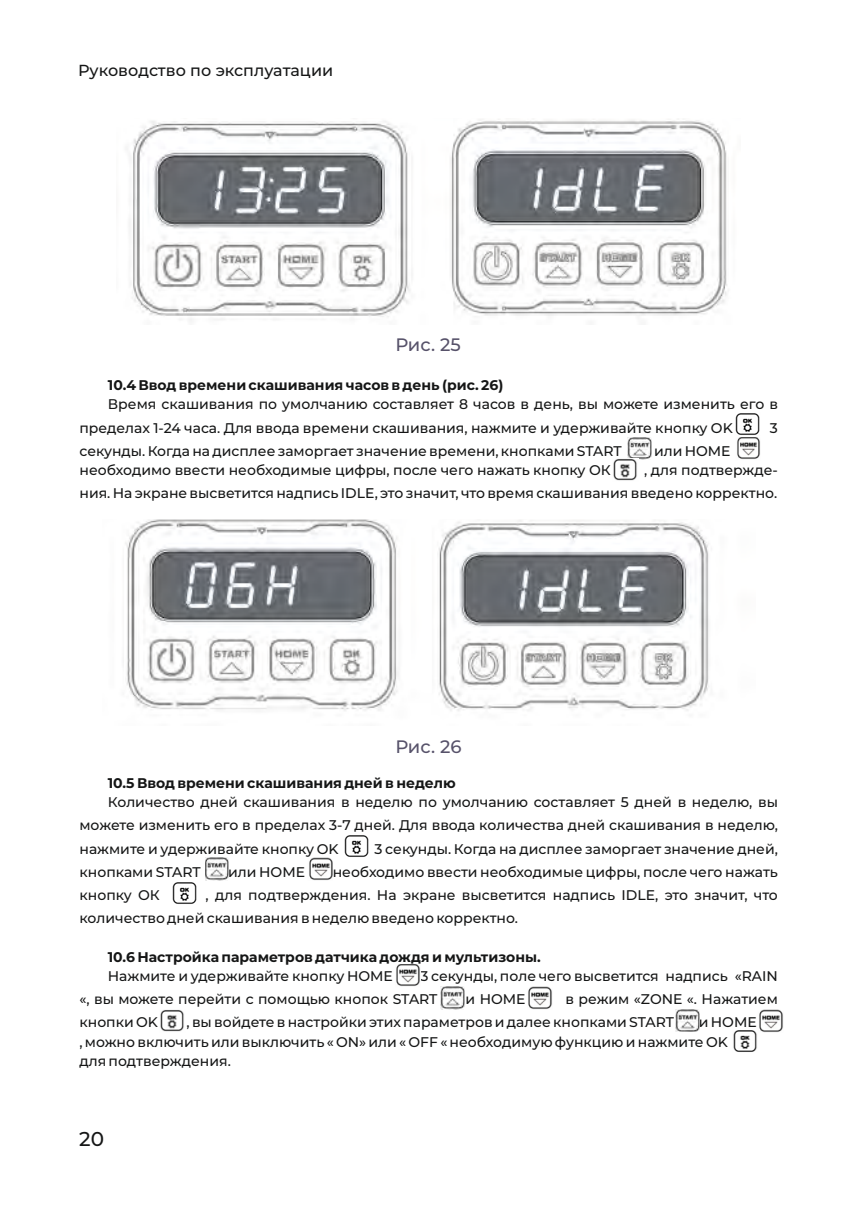
<style>
.page{position:relative;width:862px;height:1214px;background:#fff}
.page>*{position:absolute;margin:0;border:0;box-sizing:border-box;transform-origin:0 0}
.t1{font:500 20px "Montserrat";color:#151616}
.t2{font:500 18px "Montserrat";color:#57526a}
.t3{font:500 16px "Montserrat";color:#151616}
.t4{font:500 14px/23.2px "Montserrat";color:#151616}
.t5{font:700 14px "Montserrat";color:#151616}
</style>
<div class="page">
<img style="left:733px;top:1030px;width:24px;height:22px">
<img style="left:125px;top:519px;width:584px;height:192px">
<img style="left:129px;top:119px;width:598px;height:202px">
<img style="left:737px;top:437px;width:23px;height:22px">
<img style="left:628px;top:437px;width:23px;height:22px">
<img style="left:735px;top:413px;width:25px;height:22px">
<img style="left:613px;top:458px;width:25px;height:23px">
<img style="left:344px;top:835px;width:25px;height:22px">
<img style="left:309px;top:857px;width:24px;height:23px">
<img style="left:205px;top:857px;width:24px;height:22px">
<img style="left:172px;top:882px;width:25px;height:22px">
<img style="left:396px;top:964px;width:24px;height:22px">
<img style="left:528px;top:986px;width:24px;height:23px">
<img style="left:441px;top:986px;width:23px;height:23px">
<img style="left:160px;top:1010px;width:24px;height:22px">
<img style="left:759px;top:1009px;width:24px;height:23px">
<img style="left:675px;top:1009px;width:24px;height:22px">
<p class="t3" style="left:78px;top:60px;width:256px">Руководство по эксплуатации</p>
<p class="t2" style="left:395px;top:333px;width:67px">Рис. 25</p>
<p class="t5" style="left:108px;top:376px;width:397px">10.4 Ввод времени скашивания часов в день (рис. 26)</p>
<p class="t4" style="left:79px;top:392px;width:700px;text-indent:28px">Время скашивания по умолчанию составляет 8 часов в день, вы можете изменить его в пределах 1-24 часа. Для ввода времени скашивания, нажмите и удерживайте кнопку OK</p>
<p class="t4" style="left:770px;top:416px;width:10px">3</p>
<p class="t4" style="left:79px;top:439px;width:544px">секунды. Когда на дисплее заморгает значение времени, кнопками START</p>
<p class="t4" style="left:654px;top:439px;width:78px">или HOME</p>
<p class="t4" style="left:79px;top:458px;width:533px">необходимо ввести необходимые цифры, после чего нажать кнопку ОК</p>
<p class="t4" style="left:79px;top:458px;width:700px;text-align:right">, для подтвержде-<br>ния. На экране высветится надпись IDLE, это значит, что время скашивания введено корректно.</p>
<p class="t2" style="left:395px;top:736px;width:68px">Рис. 26</p>
<p class="t5" style="left:108px;top:774px;width:349px">10.5 Ввод времени скашивания дней в неделю</p>
<p class="t4" style="left:79px;top:790px;width:700px;text-align:justify;text-indent:28px">Количество дней скашивания в неделю по умолчанию составляет 5 дней в неделю, вы можете изменить его в пределах 3-7 дней. Для ввода количества дней скашивания в неделю, нажмите и удерживайте кнопку OK</p>
<p class="t4" style="left:375px;top:836px;width:405px">3 секунды. Когда на дисплее заморгает значение дней,</p>
<p class="t4" style="left:79px;top:860px;width:123px">кнопками START</p>
<p class="t4" style="left:228px;top:860px;width:78px">или HOME</p>
<p class="t4" style="left:333px;top:860px;width:447px">необходимо ввести необходимые цифры, после чего нажать</p>
<p class="t4" style="left:79px;top:883px;width:82px">кнопку ОК</p>
<p class="t4" style="left:79px;top:883px;width:700px;text-indent:126px">, для подтверждения. На экране высветится надпись IDLE, это значит, что количество дней скашивания в неделю введено корректно.</p>
<p class="t5" style="left:108px;top:948px;width:434px">10.6 Настройка параметров датчика дождя и мультизоны.</p>
<p class="t4" style="left:108px;top:964px;width:287px">Нажмите и удерживайте кнопку HOME</p>
<p class="t4" style="left:79px;top:964px;width:700px;text-indent:341px">3 секунды, поле чего высветится надпись «RAIN «, вы можете перейти с помощью кнопок START</p>
<p class="t4" style="left:465px;top:987px;width:61px">и HOME</p>
<p class="t4" style="left:565px;top:987px;width:214px">в режим «ZONE «. Нажатием</p>
<p class="t4" style="left:79px;top:1010px;width:80px">кнопки OK</p>
<p class="t4" style="left:187px;top:1010px;width:489px">, вы войдете в настройки этих параметров и далее кнопками START</p>
<p class="t4" style="left:79px;top:1012px;width:679px;line-height:19.4px;text-indent:619px">и HOME , можно включить или выключить « ON» или « OFF « необходимую функцию и нажмите OK для подтверждения.</p>
<h1 class="t1" style="left:79px;top:1126px;width:26px">20</h1>
</div>
